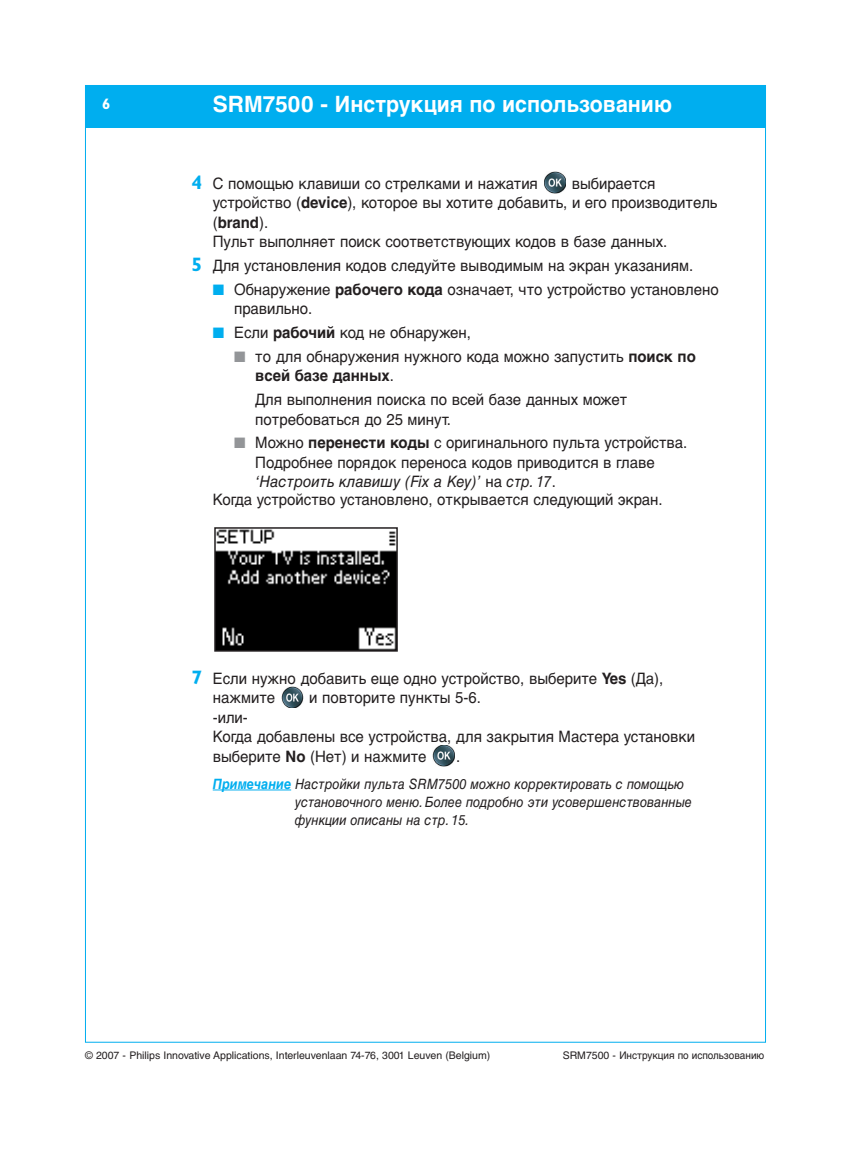
<style>
.page{position:relative;width:851px;height:1149px;background:#fff}
.page>*{position:absolute;margin:0;border:0;box-sizing:border-box;transform-origin:0 0}
.t1{font:700 22.5px "Helvetica Cyr";color:#fff}
.t2{font:15.75px/19.5px "Helvetica Cyr Upright";color:#231f20;scale:.95 1}
.t3{font:15.75px "Helvetica Cyr Inclined";color:#231f20;scale:.95 1}
.t4{font:700 15.75px "Helvetica Cyr";color:#231f20;scale:.95 1}
.t5{font:700 15px "Gill Alt One";color:#fff}
.t6{font:14.25px/18px "Helvetica Cyr Inclined";color:#231f20;scale:.9 1}
.t7{font:10.5px "Helvetica Cyr Upright";color:#231f20}
.s1{font-family:"Gill Alt One";font-weight:700;font-size:19.5px;color:#00aeef}
.s2{font-family:"Helvetica Cyr";font-weight:700}
.s3{font-family:"Helvetica Cyr Upright";font-weight:400}
.s4{color:#00aeef}
.s5{color:#939598}
.s6{font-family:"Helvetica Cyr Upright"}
.s7{font-family:"Helvetica Cyr Bold Inclined";color:#00aeef}
</style>
<div class="page">
<div style="left:85px;top:85px;width:680px;height:43px;background:#00aeef"></div>
<hr style="left:213px;top:789px;width:78px;height:1px;background:#00aeef">
<img style="left:432px;top:745px;width:22px;height:21px">
<img style="left:281px;top:686px;width:22px;height:21px">
<img style="left:544px;top:172px;width:21px;height:21px">
<img style="left:217px;top:530px;width:178px;height:118px">
<div style="left:214px;top:527px;width:184px;height:124px;border:2px solid #231f20"></div>
<p class="t5" style="left:102px;top:99px;width:10px">6</p>
<h1 class="t1" style="left:213px;top:95px;width:460px">SRM7500 - Инструкция по использованию</h1>
<p class="t2" style="left:191px;top:175px;width:366px"><span class="s1">4</span> С помощью клавиши со стрелками и нажатия</p>
<p class="t2" style="left:213px;top:175px;width:532px;text-indent:359px">выбирается устройство (<span class="s2">device</span>), которое вы хотите добавить, и его производитель</p>
<p class="t4" style="left:213px;top:216px;width:60px"><span class="s3">(</span>brand<span class="s3">).</span></p>
<p class="t2" style="left:191px;top:231px;width:530px;line-height:23.7px;text-align:center">Пульт выполняет поиск соответствующих кодов в базе данных.<br><span class="s1">5</span> Для установления кодов следуйте выводимым на экран указаниям.</p>
<p class="t2" style="left:234px;top:281px;width:511px;text-indent:-21px"><span class="s4">■</span> Обнаружение <span class="s2">рабочего кода</span> означает, что устройство установлено правильно.</p>
<p class="t2" style="left:213px;top:324px;width:273px"><span class="s4">■</span> Если <span class="s2">рабочий</span> код не обнаружен,</p>
<p class="t2" style="left:234px;top:348px;width:487px"><span class="s5">■</span> то для обнаружения нужного кода можно запустить <span class="s2">поиск по</span></p>
<p class="t4" style="left:255px;top:370px;width:147px">всей базе данных<span class="s3">.</span></p>
<p class="t2" style="left:255px;top:391px;width:393px">Для выполнения поиска по всей базе данных может потребоваться до 25 минут.</p>
<p class="t2" style="left:255px;top:434px;width:456px;text-indent:-21px"><span class="s5">■</span> Можно <span class="s2">перенести коды</span> с оригинального пульта устройства.<br>Подробнее порядок переноса кодов приводится в главе</p>
<p class="t3" style="left:255px;top:476px;width:318px">‘Настроить клавишу (Fix a Key)’ <span class="s6">на</span> стр. 17<span class="s6">.</span></p>
<p class="t2" style="left:213px;top:491px;width:475px">Когда устройство установлено, открывается следующий экран.</p>
<p class="t2" style="left:213px;top:670px;width:476px;text-indent:-21px"><span class="s1">7</span> Если нужно добавить еще одно устройство, выберите <span class="s2">Yes</span> (Да), нажмите</p>
<p class="t2" style="left:309px;top:689px;width:182px">и повторите пункты 5-6.</p>
<p class="t2" style="left:213px;top:709px;width:509px">-или-<br>Когда добавлены все устройства, для закрытия Мастера установки выберите <span class="s2">No</span> (Нет) и нажмите</p>
<p class="t2" style="left:456px;top:748px;width:6px">.</p>
<p class="t6" style="left:295px;top:775px;width:443px;text-indent:-82px"><span class="s7">Примечание</span> Настройки пульта SRM7500 можно корректировать с помощью установочного меню. Более подробно эти усовершенствованные функции описаны на стр. 15.</p>
<p class="t7" style="left:85px;top:1050px;width:406px">© 2007 - Philips Innovative Applications, Interleuvenlaan 74-76, 3001 Leuven (Belgium)</p>
<p class="t7" style="left:562px;top:1050px;width:203px">SRM7500 - Инструкция по использованию</p>
</div>
